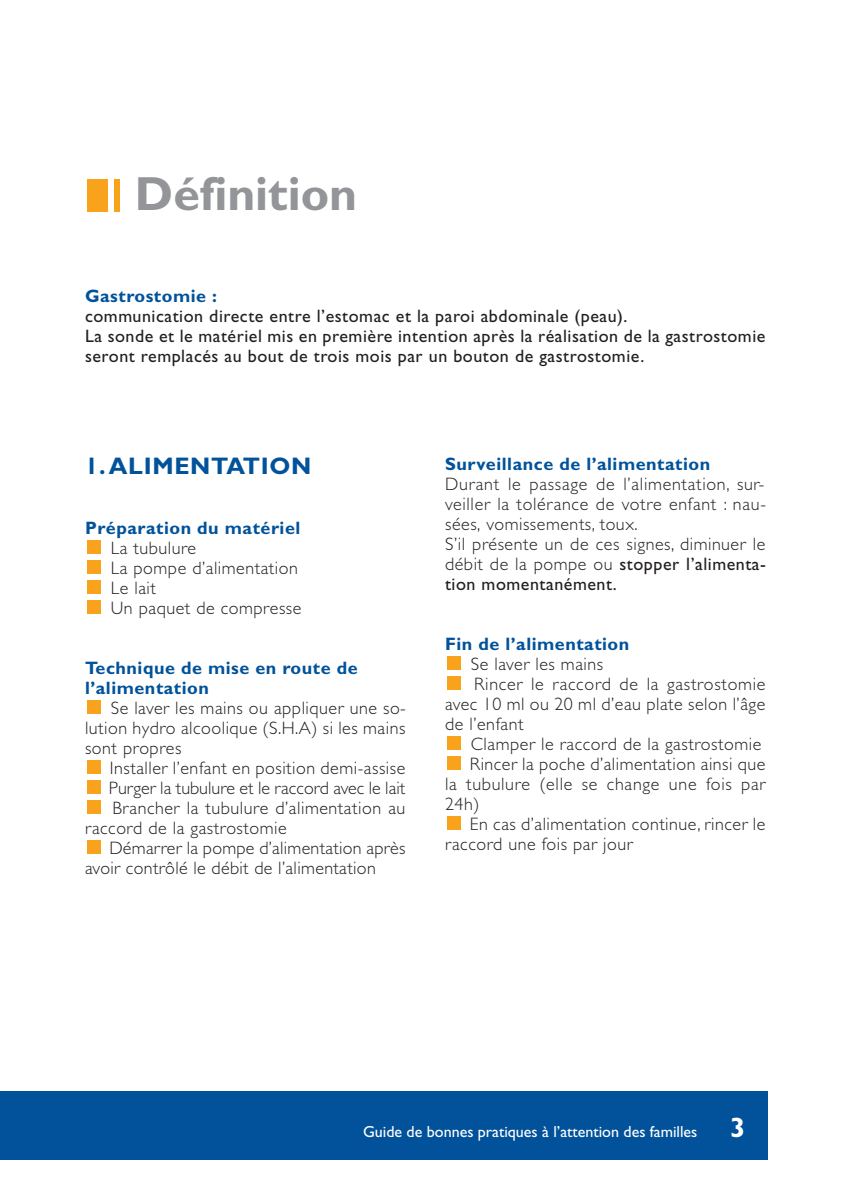
<style>
.page{position:relative;width:842px;height:1191px;background:#fff}
.page>*{position:absolute;margin:0;border:0;box-sizing:border-box;transform-origin:0 0}
.t1{font:700 48px "Gill Sans";color:#939598}
.t2{font:700 24px "Gill Sans";letter-spacing:.03em;color:#01529a}
.t3{font:300 18px/20px "Gill Sans";letter-spacing:.03em;color:#231f20}
.t4{font:18px/20px "Gill Sans";letter-spacing:.03em;color:#231f20}
.t5{font:700 18px/20px "Gill Sans";letter-spacing:.03em;color:#01529a}
.t6{font:300 18px "Gill Sans";letter-spacing:.005em;color:#231f20}
.t7{font:16px "Gill Sans";color:#fff}
.s1{font-weight:400}
.s2{font-weight:700;font-size:28px}
</style>
<div class="page">
<div style="left:0;top:1091px;width:767px;height:69px;background:#01529a"></div>
<div style="left:87px;top:540px;width:14px;height:14px;background:#f9a21c"></div>
<div style="left:87px;top:700px;width:14px;height:14px;background:#f9a21c"></div>
<div style="left:87px;top:760px;width:14px;height:14px;background:#f9a21c"></div>
<div style="left:87px;top:800px;width:14px;height:14px;background:#f9a21c"></div>
<div style="left:87px;top:840px;width:14px;height:14px;background:#f9a21c"></div>
<div style="left:447px;top:656px;width:14px;height:14px;background:#f9a21c"></div>
<div style="left:447px;top:676px;width:14px;height:14px;background:#f9a21c"></div>
<div style="left:447px;top:736px;width:14px;height:14px;background:#f9a21c"></div>
<div style="left:447px;top:756px;width:14px;height:14px;background:#f9a21c"></div>
<div style="left:447px;top:816px;width:14px;height:14px;background:#f9a21c"></div>
<div style="left:87px;top:560px;width:14px;height:14px;background:#f9a21c"></div>
<div style="left:87px;top:580px;width:14px;height:14px;background:#f9a21c"></div>
<div style="left:87px;top:600px;width:14px;height:14px;background:#f9a21c"></div>
<div style="left:87px;top:780px;width:14px;height:14px;background:#f9a21c"></div>
<div style="left:87px;top:179px;width:33px;height:33px;background:#f9a21c"></div>
<div style="left:108px;top:180px;width:6px;height:32px;background:#fff"></div>
<h1 class="t1" style="left:135px;top:176px;width:224px">Définition</h1>
<p class="t5" style="left:85px;top:287px;width:134px">Gastrostomie :</p>
<p class="t4" style="left:85px;top:307px;width:682px">communication directe entre l’estomac et la paroi abdominale (peau).<br>La sonde et le matériel mis en première intention après la réalisation de la gastrostomie seront remplacés au bout de trois mois par un bouton de gastrostomie.</p>
<h2 class="t2" style="left:85px;top:457px;width:228px">1.ALIMENTATION</h2>
<p class="t5" style="left:85px;top:520px;width:217px">Préparation du matériel</p>
<p class="t3" style="left:111px;top:540px;width:192px">La tubulure<br>La pompe d’alimentation<br>Le lait<br>Un paquet de compresse</p>
<p class="t5" style="left:85px;top:660px;width:274px">Technique de mise en route de l’alimentation</p>
<p class="t3" style="left:85px;top:700px;width:322px;text-align:justify;text-indent:26px">Se laver les mains ou appliquer une so&shy;lution hydro alcoolique (S.H.A) si les mains sont propres</p>
<p class="t3" style="left:110px;top:760px;width:297px">Installer l’enfant en position demi-assise</p>
<p class="t6" style="left:109px;top:781px;width:298px">Purger la tubulure et le raccord avec le lait</p>
<p class="t3" style="left:112px;top:800px;width:294px">Brancher la tubulure d’alimentation au</p>
<p class="t3" style="left:85px;top:820px;width:203px">raccord de la gastrostomie</p>
<p class="t3" style="left:109px;top:840px;width:297px">Démarrer la pompe d’alimentation après</p>
<p class="t3" style="left:85px;top:860px;width:292px">avoir contrôlé le débit de l’alimentation</p>
<p class="t5" style="left:445px;top:455px;width:267px">Surveillance de l’alimentation</p>
<p class="t3" style="left:445px;top:476px;width:322px">Durant le passage de l’alimentation, sur&shy;veiller la tolérance de votre enfant : nau&shy;sées, vomissements, toux.<br>S’il présente un de ces signes, diminuer le débit de la pompe ou <span class="s1">stopper l’alimenta&shy;tion momentanément.</span></p>
<p class="t5" style="left:445px;top:635px;width:186px">Fin de l’alimentation</p>
<p class="t3" style="left:471px;top:656px;width:134px">Se laver les mains</p>
<p class="t3" style="left:474px;top:676px;width:293px">Rincer le raccord de la gastrostomie</p>
<p class="t3" style="left:445px;top:696px;width:322px">avec 10 ml ou 20 ml d’eau plate selon l’âge</p>
<p class="t3" style="left:445px;top:716px;width:80px">de l’enfant</p>
<p class="t3" style="left:471px;top:736px;width:292px">Clamper le raccord de la gastrostomie</p>
<p class="t3" style="left:470px;top:756px;width:297px">Rincer la poche d’alimentation ainsi que</p>
<p class="t3" style="left:445px;top:776px;width:322px">la tubulure (elle se change une fois par</p>
<p class="t3" style="left:445px;top:796px;width:36px">24h)</p>
<p class="t3" style="left:470px;top:816px;width:297px">En cas d’alimentation continue, rincer le</p>
<p class="t3" style="left:445px;top:836px;width:189px">raccord une fois par jour</p>
<p class="t7" style="left:363px;top:1125px;width:384px">Guide de bonnes pratiques à l’attention des familles <span class="s2">3</span></p>
</div>
